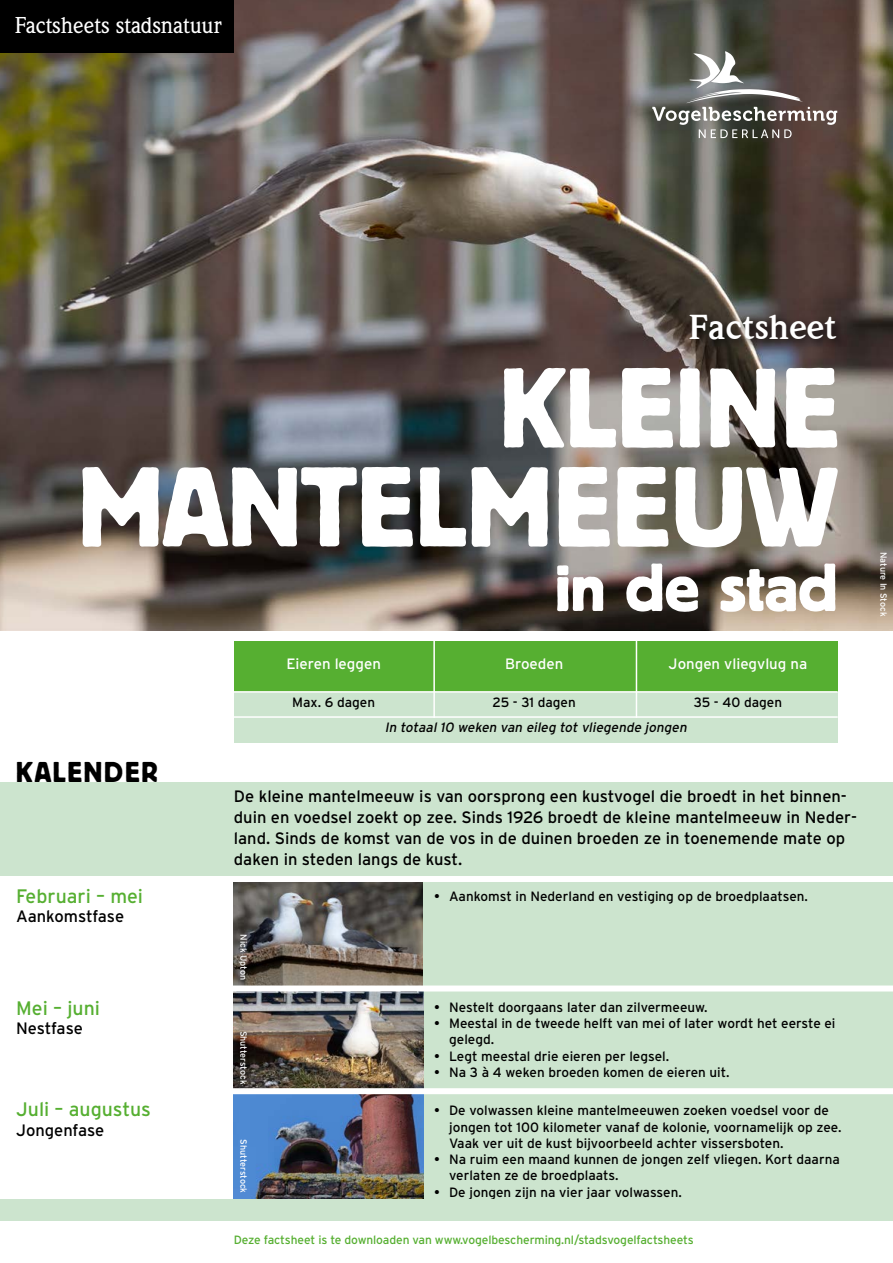
<style>
.page{position:relative;width:893px;height:1263px;background:#fff}
.page>*{position:absolute;margin:0;border:0;box-sizing:border-box;transform-origin:0 0}
.t1{font:112.5px/99px "Block BE";color:#fff;text-align:right}
.t2{font:67.5px "Block BE";color:#fff}
.t3{font:700 31.05px "Weidemann";color:#fff}
.t4{font:28.5px "Block BE";letter-spacing:.07em;color:#000}
.t5{font:500 22.5px "Weidemann Std";letter-spacing:-.01em;color:#fff}
.t6{font:19.5px "Interstate";color:#56af31}
.t7{font:16.5px/21px "Interstate";color:#000}
.t8{font:15px "Interstate";color:#fff}
.t9{font:13.5px/16.2px "Interstate";color:#000}
.t10{font:italic 13.5px "Interstate";color:#000}
.t11{font:12px "Interstate";letter-spacing:-.01em;color:#56af31}
.t12{font:9px "Interstate";color:#fff}
</style>
<div class="page">
<img style="left:234px;top:883px;width:189px;height:102px">
<img style="left:0;top:0;width:893px;height:630px">
<div style="left:0;top:0;width:234px;height:52px;background:#000"></div>
<div style="left:423px;top:883px;width:470px;height:327px;background:#cce4ce"></div>
<div style="left:0;top:782px;width:893px;height:94px;background:#cce4ce"></div>
<img style="left:234px;top:991px;width:189px;height:97px">
<img style="left:234px;top:1094px;width:189px;height:105px">
<div style="left:0;top:985px;width:893px;height:6px;background:#fff"></div>
<div style="left:0;top:1088px;width:893px;height:6px;background:#fff"></div>
<svg style="left:233px;top:1022px;width:20px;height:67px"></svg>
<svg style="left:652px;top:51px;width:185px;height:87px;background:#6c6762"></svg>
<div style="left:687px;top:311px;width:161px;height:40px;background:#000;opacity:.75"></div>
<div style="left:234px;top:642px;width:604px;height:50px;background:#56af31"></div>
<div style="left:234px;top:692px;width:604px;height:50px;background:#cce4ce"></div>
<hr style="left:234px;top:716px;width:604px;height:2px;background:#fff">
<hr style="left:234px;top:691px;width:604px;height:2px;background:#fff">
<hr style="left:433px;top:638px;width:2px;height:80px;background:#fff">
<hr style="left:636px;top:638px;width:1px;height:80px;background:#fff">
<div style="left:0;top:1199px;width:893px;height:21px;background:#cce4ce"></div>
<h3 class="t5" style="left:15px;top:12px;width:208px">Factsheets stadsnatuur</h3>
<h3 class="t3" style="left:689px;top:306px;width:150px">Factsheet</h3>
<h1 class="t1" style="left:78px;top:355px;width:761px">KLEINE<br>MANTELMEEUW</h1>
<h2 class="t2" style="left:555px;top:550px;width:284px">in de stad</h2>
<h3 class="t4" style="left:16px;top:756px;width:143px">KALENDER</h3>
<h3 class="t6" style="left:16px;top:885px;width:128px">Februari – mei</h3>
<p class="t7" style="left:16px;top:906px;width:109px">Aankomstfase</p>
<h3 class="t6" style="left:16px;top:997px;width:85px">Mei – juni</h3>
<p class="t7" style="left:16px;top:1018px;width:68px">Nestfase</p>
<h3 class="t6" style="left:16px;top:1098px;width:136px">Juli – augustus</h3>
<p class="t7" style="left:16px;top:1119px;width:90px">Jongenfase</p>
<p class="t8" style="left:286px;top:655px;width:96px">Eieren leggen</p>
<p class="t9" style="left:292px;top:694px;width:84px">Max. 6 dagen</p>
<p class="t8" style="left:505px;top:655px;width:60px">Broeden</p>
<p class="t9" style="left:492px;top:694px;width:85px">25 - 31 dagen</p>
<p class="t10" style="left:385px;top:719px;width:306px">In totaal 10 weken van eileg tot vliegende jongen</p>
<p class="t8" style="left:669px;top:655px;width:140px">Jongen vliegvlug na</p>
<p class="t9" style="left:694px;top:694px;width:90px">35 - 40 dagen</p>
<p class="t7" style="left:234px;top:786px;width:625px">De kleine mantelmeeuw is van oorsprong een kustvogel die broedt in het binnen&shy;duin en voedsel zoekt op zee. Sinds 1926 broedt de kleine mantelmeeuw in Neder&shy;land. Sinds de komst van de vos in de duinen broeden ze in toenemende mate op daken in steden langs de kust.</p>
<p class="t12" style="left:249px;top:934px;width:47px;rotate:90deg">Nick Upton</p>
<p class="t12" style="left:249px;top:1030px;width:55px;rotate:90deg">Shutterstock</p>
<p class="t12" style="left:249px;top:1139px;width:55px;rotate:90deg">Shutterstock</p>
<p class="t9" style="left:434px;top:888px;width:375px">• Aankomst in Nederland en vestiging op de broedplaatsen.</p>
<p class="t9" style="left:434px;top:999px;width:275px">• Nestelt doorgaans later dan zilvermeeuw.</p>
<p class="t9" style="left:449px;top:1015px;width:388px;text-indent:-15px">• Meestal in de tweede helft van mei of later wordt het eerste ei gelegd.</p>
<p class="t9" style="left:434px;top:1047px;width:237px">• Legt meestal drie eieren per legsel.</p>
<p class="t9" style="left:434px;top:1064px;width:297px">• Na 3 à 4 weken broeden komen de eieren uit.</p>
<p class="t9" style="left:449px;top:1102px;width:394px;text-indent:-15px">• De volwassen kleine mantelmeeuwen zoeken voedsel voor de jongen tot 100 kilometer vanaf de kolonie, voornamelijk op zee.<br>Vaak ver uit de kust bijvoorbeeld achter vissersboten.</p>
<p class="t9" style="left:449px;top:1151px;width:392px;text-indent:-15px">• Na ruim een maand kunnen de jongen zelf vliegen. Kort daarna verlaten ze de broedplaats.</p>
<p class="t9" style="left:434px;top:1183px;width:249px">• De jongen zijn na vier jaar volwassen.</p>
<p class="t11" style="left:234px;top:1233px;width:461px">Deze factsheet is te downloaden van www.vogelbescherming.nl/stadsvogelfactsheets</p>
<p class="t12" style="left:889px;top:552px;width:66px;rotate:90deg">Nature In Stock</p>
</div>
